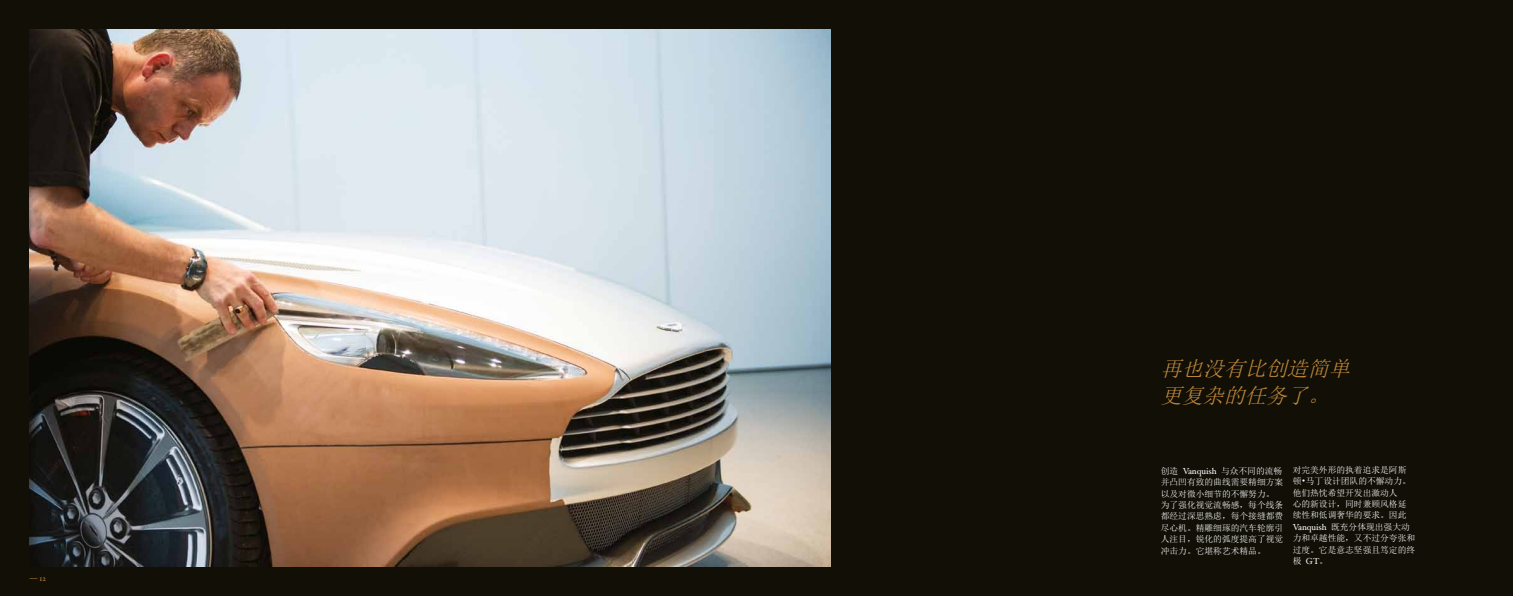
<style>
.page{position:relative;width:1513px;height:596px;background:#fff}
.page>*{position:absolute;margin:0;border:0;box-sizing:border-box;transform-origin:0 0}
.t1{font:italic 21px/26.2px "Sim Sun";color:#bf863a}
.t2{font:8.75px/11.4px "Sim Sun";color:#fff}
.t3{font:7.88px "Hoefler Text";color:#bf863a}
.s1{font-family:"Hoefler Text"}
</style>
<div class="page">
<div style="left:0;top:0;width:1513px;height:595px;background:#110f06"></div>
<img style="left:30px;top:30px;width:801px;height:536px">
<p class="t3" style="left:30px;top:573px;width:18px">— 12</p>
<h1 class="t1" style="left:1161px;top:355px;width:196px">再也没有比创造简单更复杂的任务了。</h1>
<p class="t2" style="left:1161px;top:464px;width:124px">创造 <span class="s1">Vanquish</span> 与众不同的流畅并凸凹有致的曲线需要精细方案以及对微小细节的不懈努力。为了强化视觉流畅感，每个线条都经过深思熟虑，每个接缝都费尽心机。精雕细琢的汽车轮廓引人注目，锐化的弧度提高了视觉冲击力。它堪称艺术精品。</p>
<p class="t2" style="left:1293px;top:463px;width:124px">对完美外形的执着追求是阿斯顿•马丁设计团队的不懈动力。他们热忱希望开发出激动人<br>心的新设计，同时兼顾风格延续性和低调奢华的要求。因此<br><span class="s1">Vanquish</span> 既充分体现出强大动力和卓越性能，又不过分夸张和过度。它是意志坚强且笃定的终极 <span class="s1">GT</span>。</p>
</div>
